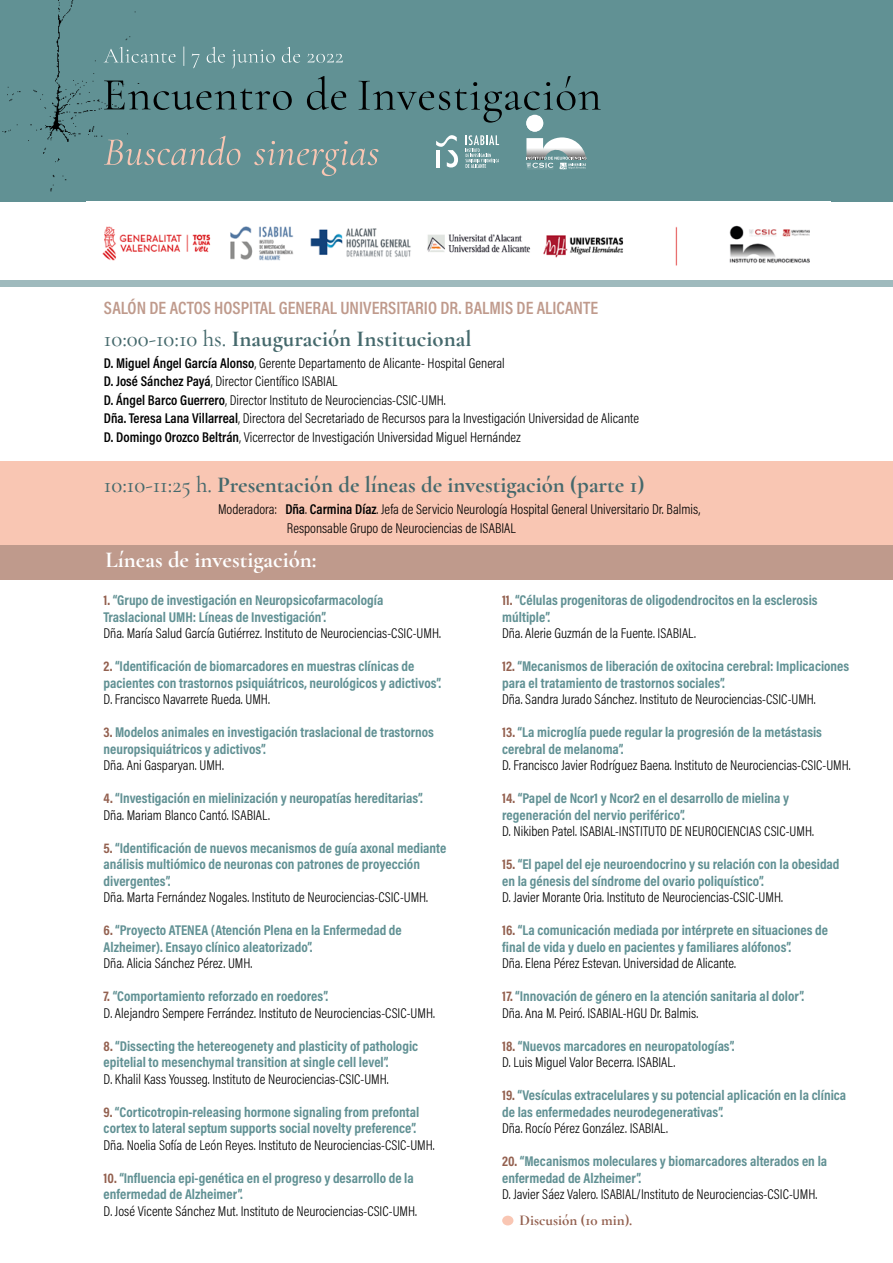
<style>
.page{position:relative;width:893px;height:1263px;background:#fff}
.page>*{position:absolute;margin:0;border:0;box-sizing:border-box;transform-origin:0 0}
.t1{font:700 22.8px "Cormorant Garamond";color:#45696c}
.t2{font:700 22.8px "Cormorant Garamond";color:#fff}
.t3{font:18px "Acumin Variable Concept";letter-spacing:-.175em;color:#bf9a8c}
.t4{font:700 15px "Cormorant Garamond";color:#93604f}
.t5{font:14.25px/16.5px "Acumin Variable Concept";letter-spacing:-.06em;color:#619194}
.t6{font:14.25px/18.6px "Acumin Variable Concept";letter-spacing:-.105em;color:#000}
.t7{font:14.25px/16.5px "Acumin Variable Concept";letter-spacing:-.08em;color:#000}
.t8{font:14.25px/16.5px "Acumin Variable Concept";letter-spacing:-.08em;color:#619194}
.t9{font:14.25px "Acumin Variable Concept";letter-spacing:-.175em;color:#000}
.s1{font-weight:500}
.s2{color:#93604f}
.s3{color:#000}
.s4{color:#619194}
</style>
<div class="page">
<div style="left:0;top:0;width:893px;height:201px;background:#619194"></div>
<img style="left:2px;top:0;width:134px;height:192px">
<div style="left:0;top:462px;width:893px;height:118px;background:#f9c6b3"></div>
<div style="left:0;top:546px;width:893px;height:34px;background:#bf9a8c"></div>
<div style="left:0;top:281px;width:893px;height:6px;background:#9fbabd"></div>
<svg style="left:104px;top:76px;width:497px;height:100px"></svg>
<svg style="left:104px;top:47px;width:72px;height:16px"></svg>
<svg style="left:183px;top:47px;width:1px;height:19px"></svg>
<svg style="left:192px;top:54px;width:8px;height:14px"></svg>
<svg style="left:207px;top:47px;width:18px;height:16px"></svg>
<svg style="left:232px;top:50px;width:43px;height:19px"></svg>
<svg style="left:282px;top:47px;width:18px;height:16px"></svg>
<svg style="left:307px;top:54px;width:36px;height:9px"></svg>
<div style="left:502px;top:1216px;width:11px;height:9px;background:#f9c6b3;border-radius:50%"></div>
<img style="left:102px;top:225px;width:708px;height:41px">
<p class="t3" style="left:104px;top:295px;width:498px">SALÓN DE ACTOS HOSPITAL GENERAL UNIVERSITARIO DR. BALMIS DE ALICANTE</p>
<h1 class="t1" style="left:104px;top:324px;width:369px"><span class="s1">10:00-10:10 hs.</span> Inauguración Institucional</h1>
<p class="t6" style="left:104px;top:353px;width:538px">D. Miguel Ángel García Alonso, Gerente Departamento de Alicante- Hospital General<br>D. José Sánchez Payá, Director Científico ISABIAL<br>D. Ángel Barco Guerrero, Director Instituto de Neurociencias-CSIC-UMH.<br>Dña. Teresa Lana Villarreal, Directora del Secretariado de Recursos para la Investigación Universidad de Alicante D. Domingo Orozco Beltrán, Vicerrector de Investigación Universidad Miguel Hernández</p>
<h1 class="t1" style="left:104px;top:470px;width:542px"><span class="s1">10:10-11:25 h.</span> Presentación de líneas de investigación (parte 1)</h1>
<p class="t6" style="left:287px;top:499px;width:415px;text-indent:-69px">Moderadora: Dña. Carmina Díaz. Jefa de Servicio Neurología Hospital General Universitario Dr. Balmis,<br>Responsable Grupo de Neurociencias de ISABIAL</p>
<h1 class="t2" style="left:105px;top:545px;width:213px">Líneas de investigación:</h1>
<p class="t5" style="left:104px;top:592px;width:282px"><span class="s2">1.</span> “Grupo de investigación en Neuropsicofarmacología<br>Traslacional UMH: Líneas de Investigación”.</p>
<p class="t6" style="left:104px;top:623px;width:340px">Dña. María Salud García Gutiérrez. Instituto de Neurociencias-CSIC-UMH.</p>
<p class="t5" style="left:104px;top:658px;width:339px"><span class="s2">2.</span> “Identificación de biomarcadores en muestras clínicas de pacientes con trastornos psiquiátricos, neurológicos y adictivos”.</p>
<p class="t6" style="left:104px;top:689px;width:169px">D. Francisco Navarrete Rueda. UMH.</p>
<p class="t5" style="left:104px;top:724px;width:332px"><span class="s2">3.</span> Modelos animales en investigación traslacional de trastornos neuropsiquiátricos y adictivos”.</p>
<p class="t6" style="left:104px;top:755px;width:123px">Dña. Ani Gasparyan. UMH.</p>
<p class="t5" style="left:104px;top:790px;width:320px"><span class="s2">4.</span> “Investigación en mielinización y neuropatías hereditarias”.<br><span class="s3">Dña. Mariam Blanco Cantó. ISABIAL.</span></p>
<p class="t5" style="left:104px;top:839px;width:345px"><span class="s2">5.</span> “Identificación de nuevos mecanismos de guía axonal mediante análisis multiómico de neuronas con patrones de proyección divergentes”.</p>
<p class="t6" style="left:104px;top:888px;width:327px">Dña. Marta Fernández Nogales. Instituto de Neurociencias-CSIC-UMH.</p>
<p class="t5" style="left:104px;top:922px;width:301px"><span class="s2">6.</span> “Proyecto ATENEA (Atención Plena en la Enfermedad de<br>Alzheimer). Ensayo clínico aleatorizado”.</p>
<p class="t6" style="left:104px;top:954px;width:152px">Dña. Alicia Sánchez Pérez. UMH.</p>
<p class="t7" style="left:104px;top:988px;width:334px"><span class="s2">7.</span> <span class="s4">“Comportamiento reforzado en roedores”.<br></span>D. Alejandro Sempere Ferrández. Instituto de Neurociencias-CSIC-UMH.</p>
<p class="t5" style="left:104px;top:1037px;width:317px"><span class="s2">8.</span> “Dissecting the hetereogenety and plasticity of pathologic epitelial to mesenchymal transition at single cell level”.</p>
<p class="t6" style="left:104px;top:1069px;width:288px">D. Khalil Kass Yousseg. Instituto de Neurociencias-CSIC-UMH.</p>
<p class="t5" style="left:104px;top:1103px;width:317px"><span class="s2">9.</span> “Corticotropin-releasing hormone signaling from prefontal cortex to lateral septum supports social novelty preference”.</p>
<p class="t6" style="left:104px;top:1135px;width:334px">Dña. Noelia Sofía de León Reyes. Instituto de Neurociencias-CSIC-UMH.</p>
<p class="t5" style="left:104px;top:1169px;width:312px"><span class="s2">10.</span> “Influencia epi-genética en el progreso y desarrollo de la enfermedad de Alzheimer”.</p>
<p class="t6" style="left:104px;top:1201px;width:316px">D. José Vicente Sánchez Mut. Instituto de Neurociencias-CSIC-UMH.</p>
<p class="t5" style="left:502px;top:592px;width:317px"><span class="s2">11.</span> “Células progenitoras de oligodendrocitos en la esclerosis múltiple”.</p>
<p class="t6" style="left:502px;top:623px;width:196px">Dña. Alerie Guzmán de la Fuente. ISABIAL.</p>
<p class="t5" style="left:502px;top:658px;width:349px"><span class="s2">12.</span> “Mecanismos de liberación de oxitocina cerebral: Implicaciones para el tratamientode trastornos sociales”.</p>
<p class="t6" style="left:502px;top:689px;width:317px">Dña. Sandra Jurado Sánchez. Instituto de Neurociencias-CSIC-UMH.</p>
<p class="t5" style="left:502px;top:724px;width:322px"><span class="s2">13.</span> “La microglía puede regular la progresión de la metástasis cerebral de melanoma”.</p>
<p class="t6" style="left:502px;top:755px;width:351px">D. Francisco Javier Rodríguez Baena. Instituto de Neurociencias-CSIC-UMH.</p>
<p class="t5" style="left:502px;top:790px;width:289px"><span class="s2">14.</span> “Papel de Ncor1 y Ncor2 en el desarrollo de mielina y regeneración del nervio periférico”.</p>
<p class="t9" style="left:502px;top:822px;width:315px">D. Nikiben Patel. ISABIAL-INSTITUTODE NEUROCIENCIAS CSIC-UMH.</p>
<p class="t5" style="left:502px;top:856px;width:340px"><span class="s2">15.</span> “El papel del eje neuroendocrino y su relación con la obesidad en la génesis del síndrome del ovario poliquístico”.</p>
<p class="t6" style="left:502px;top:888px;width:284px">D. Javier Morante Oria. Instituto de Neurociencias-CSIC-UMH.</p>
<p class="t5" style="left:502px;top:922px;width:328px"><span class="s2">16.</span> “La comunicación mediada por intérprete en situaciones de final de vida y duelo en pacientes y familiares alófonos”.</p>
<p class="t6" style="left:502px;top:954px;width:236px">Dña. Elena Pérez Estevan. Universidad de Alicante.</p>
<p class="t5" style="left:502px;top:988px;width:303px"><span class="s2">17.</span> “Innovación de género en la atención sanitaria al dolor”.<br><span class="s3">Dña. Ana M. Peiró. ISABIAL-HGU Dr. Balmis.</span></p>
<p class="t8" style="left:502px;top:1037px;width:234px"><span class="s2">18.</span> “Nuevos marcadores en neuropatologías”.<br><span class="s3">D. Luis Miguel Valor Becerra. ISABIAL.</span></p>
<p class="t5" style="left:502px;top:1087px;width:347px"><span class="s2">19.</span> “Vesículas extracelulares y su potencial aplicación en la clínica de las enfermedades neurodegenerativas”.</p>
<p class="t6" style="left:502px;top:1119px;width:168px">Dña. Rocío Pérez González. ISABIAL.</p>
<p class="t5" style="left:502px;top:1153px;width:327px"><span class="s2">20.</span> “Mecanismos moleculares y biomarcadores alterados en la enfermedad de Alzheimer”.</p>
<p class="t6" style="left:502px;top:1185px;width:318px">D. Javier Sáez Valero. ISABIAL/Instituto de Neurociencias-CSIC-UMH.</p>
<p class="t4" style="left:520px;top:1211px;width:114px">Discusión (10 min).</p>
</div>
